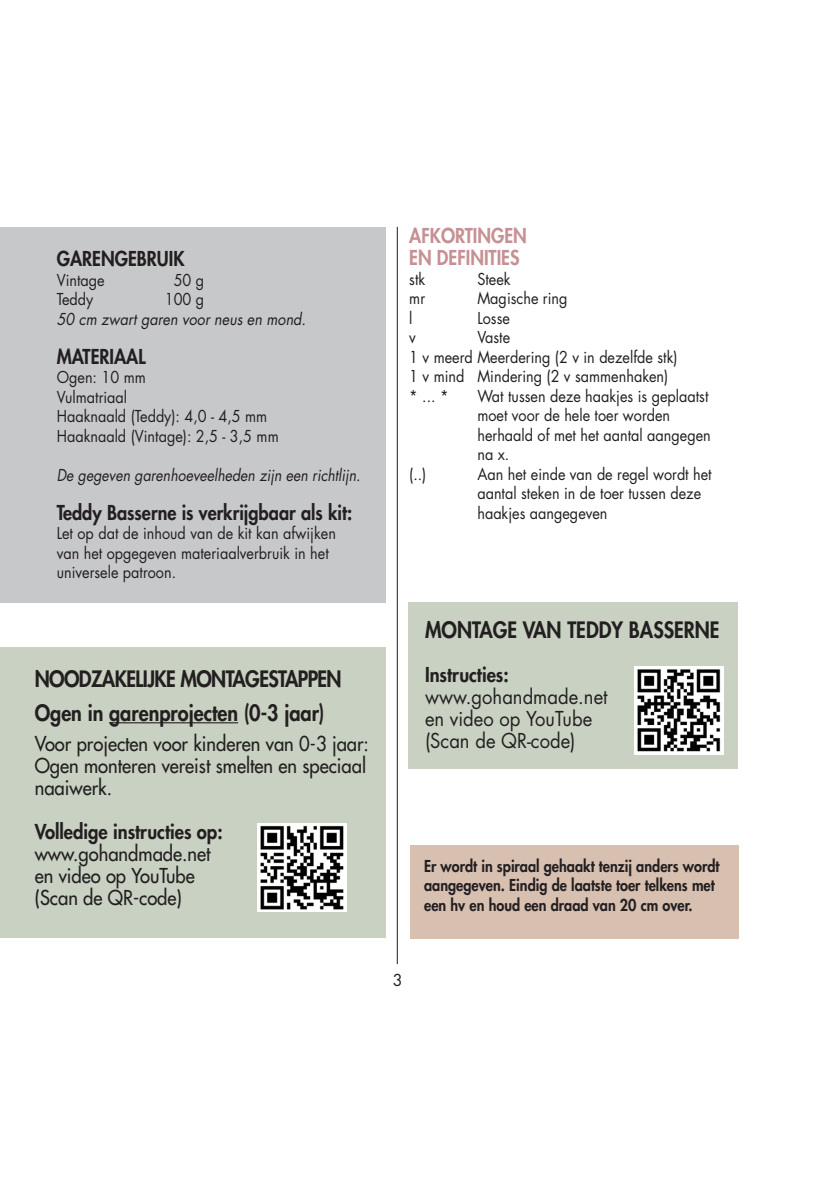
<style>
.page{position:relative;width:840px;height:1191px;background:#fff}
.page>*{position:absolute;margin:0;border:0;box-sizing:border-box;transform-origin:0 0}
.t1{font:800 22px "Futura Std";color:#231f20;scale:.9 1}
.t2{font:800 22px "Futura Std";letter-spacing:-.03em;color:#231f20;scale:.9 1}
.t3{font:500 20px/22px "Futura Std";color:#231f20;scale:.92 1}
.t4{font:800 20px "Futura Std";color:#231f20;scale:.9 1}
.t5{font:20px "Futura Std";color:#231f20;scale:.92 1}
.t6{font:800 20px "Futura Std";color:#231f20;scale:.92 1}
.t7{font:800 20px/22px "Futura Std";color:#c69194;scale:.9 1}
.t8{font:16px/19.6px "Futura Std";color:#231f20;scale:.9 1}
.t9{font:800 16px/19.6px "Futura Std";color:#231f20;scale:.9 1}
.t10{font:italic 16px "Futura Std";color:#231f20;scale:.88 1}
.t11{font:italic 16px "Futura Std";color:#231f20;scale:.9 1}
.t12{font:16px "Futura Std";color:#231f20}
</style>
<div class="page">
<hr style="left:397px;top:227px;width:1px;height:737px;background:#231f20">
<div style="left:410px;top:845px;width:328px;height:93px;background:#d8c0b1"></div>
<div style="left:0;top:227px;width:385px;height:375px;background:#c7c8ca"></div>
<div style="left:0;top:647px;width:385px;height:291px;background:#c8d1c2"></div>
<hr style="left:109px;top:722px;width:129px;height:1px;background:#231f20">
<img style="left:257px;top:824px;width:89px;height:88px">
<div style="left:408px;top:602px;width:329px;height:167px;background:#c8d1c2"></div>
<img style="left:634px;top:666px;width:88px;height:88px">
<p class="t4" style="left:57px;top:246px;width:143px">GARENGEBRUIK</p>
<p class="t8" style="left:57px;top:270px;width:55px">Vintage</p>
<p class="t8" style="left:174px;top:270px;width:35px">50 g</p>
<p class="t8" style="left:57px;top:289px;width:42px">Teddy</p>
<p class="t8" style="left:165px;top:289px;width:45px">100 g</p>
<p class="t11" style="left:57px;top:308px;width:278px">50 cm zwart garen voor neus en mond.</p>
<p class="t4" style="left:57px;top:343px;width:100px">MATERIAAL</p>
<p class="t8" style="left:57px;top:367px;width:100px">Ogen: 10 mm</p>
<p class="t8" style="left:57px;top:387px;width:80px">Vulmatriaal</p>
<p class="t8" style="left:57px;top:406px;width:235px">Haaknaald (Teddy): 4,0 - 4,5 mm</p>
<p class="t8" style="left:57px;top:426px;width:248px">Haaknaald (Vintage): 2,5 - 3,5 mm</p>
<p class="t10" style="left:57px;top:464px;width:346px">De gegeven garenhoeveelheden zijn een richtlijn.</p>
<p class="t4" style="left:57px;top:499px;width:329px">Teddy Basserne is verkrijgbaar als kit:</p>
<p class="t8" style="left:57px;top:523px;width:311px">Let op dat de inhoud van de kit kan afwijken van het opgegeven materiaalverbruik in het universele patroon.</p>
<p class="t2" style="left:35px;top:665px;width:342px">NOODZAKELIJKE MONTAGESTAPPEN</p>
<p class="t1" style="left:35px;top:698px;width:323px">Ogen in garenprojecten (0-3 jaar)</p>
<p class="t3" style="left:35px;top:732px;width:364px">Voor projecten voor kinderen van 0-3 jaar:<br>Ogen monteren vereist smelten en speciaal naaiwerk.</p>
<p class="t6" style="left:35px;top:818px;width:206px">Volledige instructies op:</p>
<p class="t3" style="left:35px;top:842px;width:192px">www.gohandmade.net</p>
<p class="t3" style="left:35px;top:864px;width:175px">en video op YouTube</p>
<p class="t3" style="left:35px;top:886px;width:161px">(Scan de QR-code)</p>
<p class="t7" style="left:409px;top:225px;width:132px">AFKORTINGEN<br>EN DEFINITIES</p>
<p class="t8" style="left:409px;top:269px;width:19px">stk</p>
<p class="t8" style="left:477px;top:269px;width:38px">Steek</p>
<p class="t8" style="left:409px;top:289px;width:19px">mr</p>
<p class="t8" style="left:477px;top:289px;width:101px">Magische ring</p>
<p class="t8" style="left:409px;top:308px;width:5px">l</p>
<p class="t8" style="left:477px;top:308px;width:38px">Losse</p>
<p class="t8" style="left:409px;top:328px;width:9px">v</p>
<p class="t8" style="left:477px;top:328px;width:38px">Vaste</p>
<p class="t8" style="left:409px;top:347px;width:299px">1 v meerd Meerdering (2 v in dezelfde stk)</p>
<p class="t8" style="left:409px;top:367px;width:289px">1 v mind Mindering (2 v sammenhaken)</p>
<p class="t8" style="left:409px;top:386px;width:45px">* ... *</p>
<p class="t8" style="left:477px;top:386px;width:258px">Wat tussen deze haakjes is geplaatst</p>
<p class="t8" style="left:477px;top:406px;width:216px">moet voor de hele toer worden</p>
<p class="t8" style="left:477px;top:425px;width:261px">herhaald of met het aantal aangegen</p>
<p class="t8" style="left:477px;top:445px;width:37px">na x.</p>
<p class="t8" style="left:409px;top:464px;width:21px">(..)</p>
<p class="t8" style="left:477px;top:464px;width:262px">Aan het einde van de regel wordt het</p>
<p class="t8" style="left:477px;top:484px;width:250px">aantal steken in de toer tussen deze</p>
<p class="t8" style="left:477px;top:503px;width:146px">haakjes aangegeven</p>
<p class="t1" style="left:425px;top:616px;width:329px">MONTAGE VAN TEDDY BASSERNE</p>
<p class="t6" style="left:425px;top:662px;width:92px">Instructies:</p>
<p class="t5" style="left:425px;top:684px;width:200px">www.gohandmade.net</p>
<p class="t5" style="left:425px;top:706px;width:183px">en video op YouTube</p>
<p class="t5" style="left:425px;top:728px;width:165px">(Scan de QR-code)</p>
<p class="t9" style="left:424px;top:856px;width:329px">Er wordt in spiraal gehaakt tenzij anders wordt aangegeven. Eindig de laatste toer telkens met een hv en houd een draad van 20 cm over.</p>
<p class="t12" style="left:392px;top:969px;width:11px">3</p>
</div>
